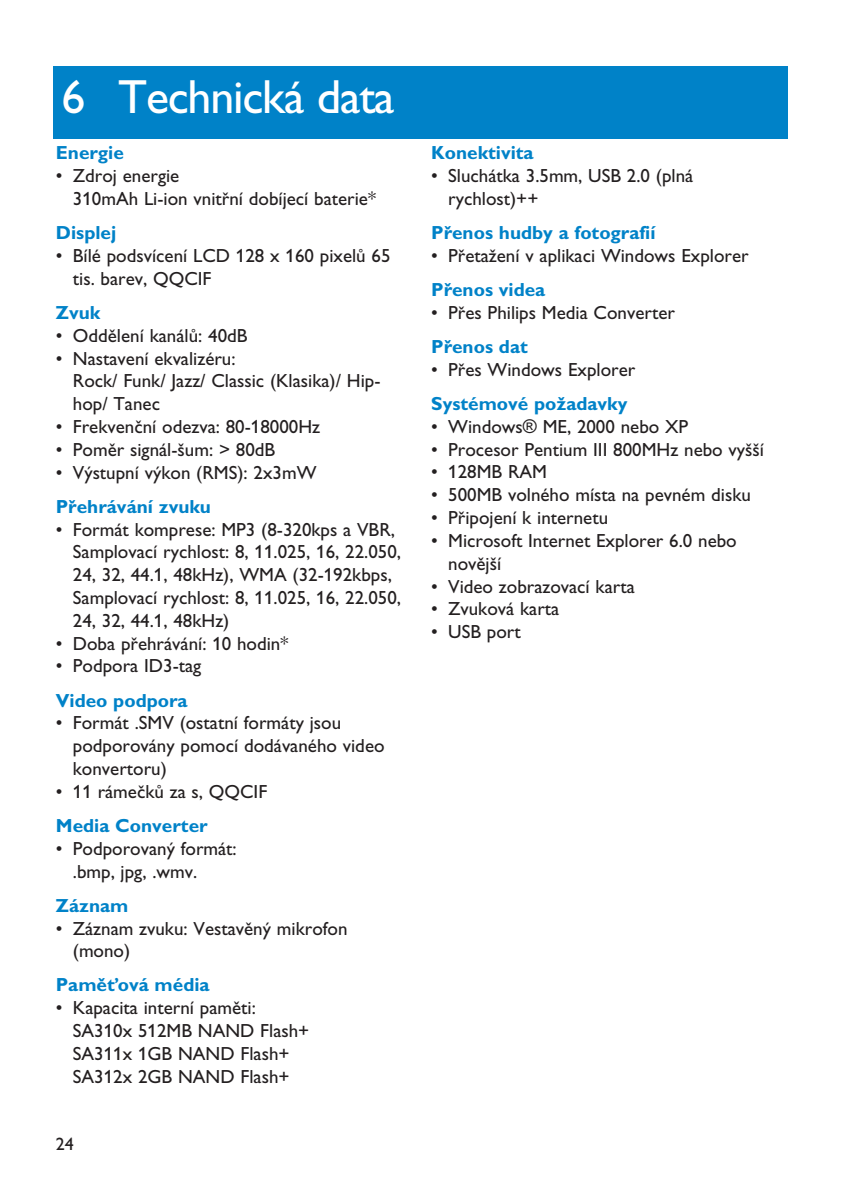
<style>
.page{position:relative;width:842px;height:1191px;background:#fff}
.page>*{position:absolute;margin:0;border:0;box-sizing:border-box;transform-origin:0 0}
.t1{font:48px "Gill Sans Alt CE";letter-spacing:-.025em;color:#fff}
.t2{font:19px/22.8px "Gill Sans Alt CE";color:#231f20}
.t3{font:700 19px "Gill Sans Alt CE";color:#0082c8}
.t4{font:19px "Gill Alt One";color:#231f20}
.t5{font:18px "Gill Sans Alt CE";color:#231f20}
.s1{font-family:"Gill Alt One"}
</style>
<div class="page">
<div style="left:54px;top:66px;width:734px;height:72px;background:#0082c8"></div>
<h1 class="t1" style="left:62px;top:80px;width:335px">6 Technická data</h1>
<p class="t3" style="left:56px;top:146px;width:70px">Energie</p>
<p class="t2" style="left:73px;top:166px;width:305px;text-indent:-17px">• Zdroj energie<br>310mAh Li-ion vnitřní dobíjecí baterie*</p>
<p class="t3" style="left:56px;top:226px;width:62px">Displej</p>
<p class="t2" style="left:73px;top:246px;width:319px;text-indent:-17px">• Bílé podsvícení LCD 128 x 160 pixelů 65 tis. barev, QQCIF</p>
<p class="t3" style="left:56px;top:306px;width:46px">Zvuk</p>
<p class="t2" style="left:56px;top:326px;width:193px">• Oddělení kanálů: 40dB</p>
<p class="t2" style="left:73px;top:349px;width:309px;text-indent:-17px">• Nastavení ekvalizéru:<br>Rock/ Funk/ Jazz/ Classic (Klasika)/ Hip&shy;hop/ Tanec</p>
<p class="t2" style="left:56px;top:417px;width:266px">• Frekvenční odezva: 80-18000Hz</p>
<p class="t2" style="left:56px;top:440px;width:221px">• Poměr signál-šum: &gt; 80dB</p>
<p class="t2" style="left:56px;top:463px;width:262px">• Výstupní výkon (RMS): 2x3mW</p>
<p class="t3" style="left:56px;top:499px;width:157px">Přehrávání zvuku</p>
<p class="t2" style="left:73px;top:520px;width:330px;text-indent:-17px">• Formát komprese: MP3 (8-320kps a VBR, Samplovací rychlost: 8, 11.025, 16, 22.050, 24, 32, 44.1, 48kHz), WMA (32-192kbps, Samplovací rychlost: 8, 11.025, 16, 22.050, 24, 32, 44.1, 48kHz)</p>
<p class="t2" style="left:56px;top:634px;width:234px">• Doba přehrávání: 10 hodin*</p>
<p class="t2" style="left:56px;top:656px;width:147px">• Podpora ID3-tag</p>
<p class="t3" style="left:56px;top:693px;width:133px">Video podpora</p>
<p class="t2" style="left:73px;top:713px;width:313px;text-indent:-17px">• Formát .SMV (ostatní formáty jsou podporovány pomocí dodávaného video konvertoru)</p>
<p class="t2" style="left:56px;top:782px;width:213px">• 11 rámečků za s, QQCIF</p>
<p class="t3" style="left:56px;top:819px;width:153px">Media Converter</p>
<p class="t2" style="left:56px;top:839px;width:182px">• Podporovaný formát:</p>
<p class="t4" style="left:73px;top:864px;width:126px">.bmp, jpg, .wmv.</p>
<p class="t3" style="left:56px;top:898px;width:74px">Záznam</p>
<p class="t2" style="left:73px;top:918px;width:276px;text-indent:-17px">• Záznam zvuku: Vestavěný mikrofon (mono)</p>
<p class="t3" style="left:56px;top:978px;width:155px">Paměťová média</p>
<p class="t2" style="left:73px;top:998px;width:238px;text-indent:-17px">• Kapacita interní paměti:<br>SA310x 512MB NAND Flash+<br>SA311x 1GB NAND Flash+<br>SA312x 2GB NAND Flash+</p>
<p class="t5" style="left:56px;top:1137px;width:19px">24</p>
<p class="t3" style="left:431px;top:146px;width:104px">Konektivita</p>
<p class="t2" style="left:448px;top:166px;width:247px;text-indent:-17px">• Sluchátka 3.5mm, USB 2.0 (plná rychlost)++</p>
<p class="t3" style="left:431px;top:226px;width:226px">Přenos hudby a fotografií</p>
<p class="t2" style="left:431px;top:246px;width:319px">• Přetažení v aplikaci Windows Explorer</p>
<p class="t3" style="left:431px;top:283px;width:116px">Přenos videa</p>
<p class="t2" style="left:431px;top:303px;width:245px">• Přes Philips Media Converter</p>
<p class="t3" style="left:431px;top:340px;width:98px">Přenos dat</p>
<p class="t2" style="left:431px;top:360px;width:206px">• Přes Windows Explorer</p>
<p class="t3" style="left:431px;top:397px;width:198px">Systémové požadavky</p>
<p class="t2" style="left:431px;top:417px;width:259px">• Windows<span class="s1">®</span> ME, 2000 nebo XP</p>
<p class="t2" style="left:431px;top:440px;width:334px">• Procesor Pentium III 800MHz nebo vyšší</p>
<p class="t2" style="left:431px;top:463px;width:117px">• 128MB RAM</p>
<p class="t2" style="left:431px;top:485px;width:321px">• 500MB volného místa na pevném disku</p>
<p class="t2" style="left:431px;top:508px;width:179px">• Připojení k internetu</p>
<p class="t2" style="left:448px;top:531px;width:290px;text-indent:-17px">• Microsoft Internet Explorer 6.0 nebo novější</p>
<p class="t2" style="left:431px;top:577px;width:205px">• Video zobrazovací karta</p>
<p class="t2" style="left:431px;top:599px;width:130px">• Zvuková karta</p>
<p class="t2" style="left:431px;top:622px;width:91px">• USB port</p>
</div>
